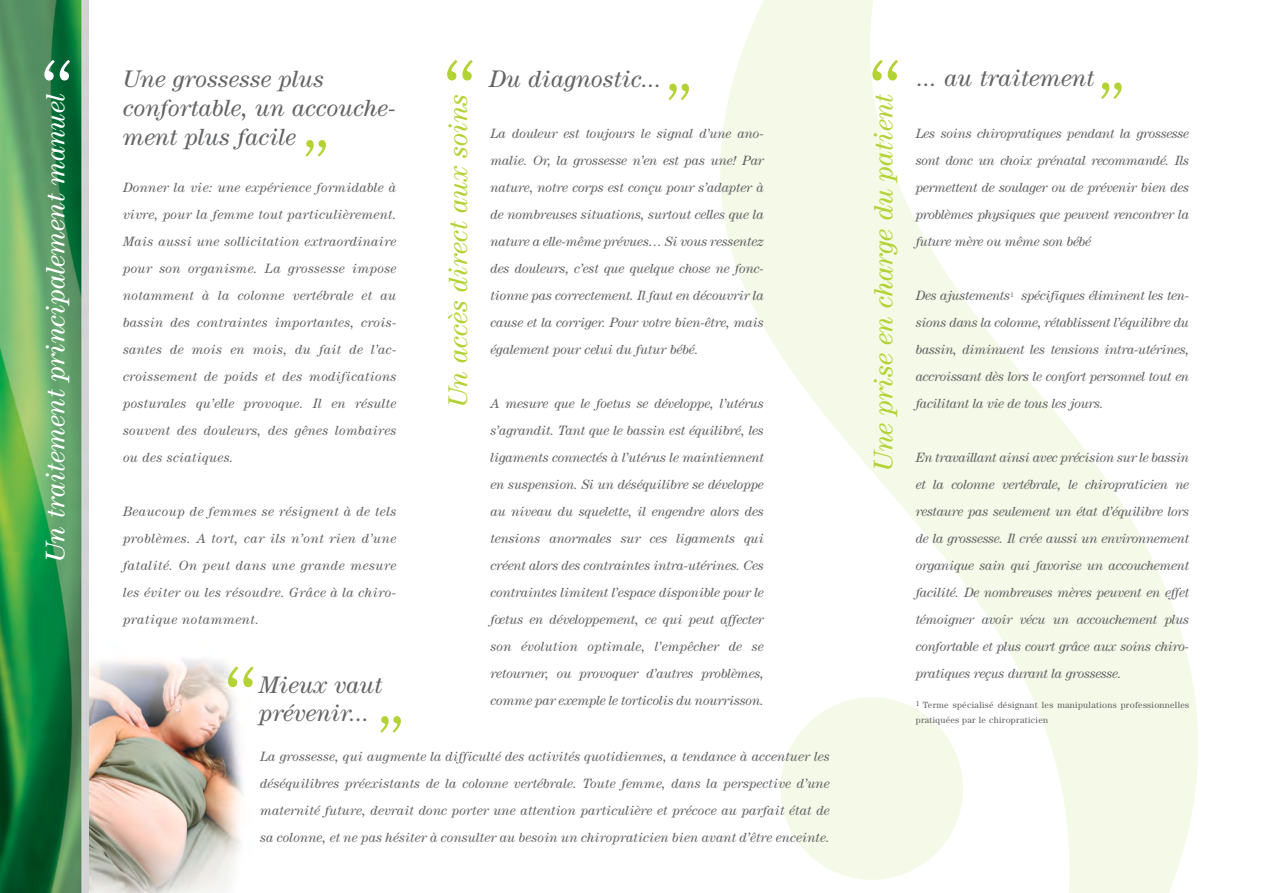
<style>
.page{position:relative;width:1263px;height:893px;background:#fff}
.page>*{position:absolute;margin:0;border:0;box-sizing:border-box;transform-origin:0 0}
.t1{font:italic 75px "Century";color:#b3d334}
.t2{font:italic 75px "Century";color:#fff}
.t3{font:italic 60px "Century";color:#b3d334}
.t4{font:italic 27px "Century";color:#b3d334}
.t5{font:italic 27px "Century";color:#fff}
.t6{font:italic 24px/28.8px "Century";color:#636466}
.t7{font:italic 13.5px/27px "Century";color:#636466;text-align:justify}
.t8{font:9px/15px "Century";letter-spacing:.03em;color:#636466}
</style>
<div class="page">
<img style="left:88px;top:644px;width:155px;height:249px">
<img style="left:0;top:0;width:88px;height:893px">
<svg style="left:721px;top:0;width:477px;height:893px"></svg>
<div style="left:781px;top:697px;width:182px;height:183px;background:#f5f9e8;border-radius:50%"></div>
<h1 class="t2" style="left:38px;top:62px;width:31px">“</h1>
<h3 class="t5" style="left:46px;top:562px;width:470px;rotate:-90deg">Un traitement principalement manuel</h3>
<h1 class="t1" style="left:440px;top:62px;width:31px">“</h1>
<h3 class="t4" style="left:449px;top:407px;width:315px;rotate:-90deg">Un accès direct aux soins</h3>
<h3 class="t6" style="left:489px;top:67px;width:174px">Du diagnostic...</h3>
<h3 class="t6" style="left:123px;top:67px;width:275px">Une grossesse plus confortable, un accouche&shy;ment plus facile</h3>
<h2 class="t3" style="left:663px;top:85px;width:25px">”</h2>
<p class="t7" style="left:490px;top:121px;width:275px">La douleur est toujours le signal d’une ano&shy;malie. Or, la grossesse n’en est pas une! Par nature, notre corps est conçu pour s’adapter à de nombreuses situations, surtout celles que la nature a elle-même prévues… Si vous ressentez des douleurs, c’est que quelque chose ne fonc&shy;tionne pas correctement. Il faut en découvrir la cause et la corriger. Pour votre bien-être, mais également pour celui du futur bébé.</p>
<h2 class="t3" style="left:300px;top:141px;width:25px">”</h2>
<p class="t7" style="left:123px;top:175px;width:275px">Donner la vie: une expérience formidable à</p>
<p class="t7" style="left:123px;top:202px;width:275px">vivre, pour la femme tout particulièrement.<br>Mais aussi une sollicitation extraordinaire pour son organisme. La grossesse impose notamment à la colonne vertébrale et au bassin des contraintes importantes, crois&shy;santes de mois en mois, du fait de l’ac&shy;croissement de poids et des modifications posturales qu’elle provoque. Il en résulte souvent des douleurs, des gênes lombaires ou des sciatiques.</p>
<p class="t7" style="left:490px;top:391px;width:275px">A mesure que le foetus se développe, l’utérus s’agrandit. Tant que le bassin est équilibré, les ligaments connectés à l’utérus le maintiennent en suspension. Si un déséquilibre se développe au niveau du squelette, il engendre alors des tensions anormales sur ces ligaments qui créent alors des contraintes intra-utérines. Ces contraintes limitent l’espace disponible pour le fœtus en développement, ce qui peut affecter son évolution optimale, l’empêcher de se retourner, ou provoquer d’autres problèmes, comme par exemple le torticolis du nourrisson.</p>
<p class="t7" style="left:123px;top:499px;width:275px">Beaucoup de femmes se résignent à de tels problèmes. A tort, car ils n’ont rien d’une fatalité. On peut dans une grande mesure les éviter ou les résoudre. Grâce à la chiro&shy;pratique notamment.</p>
<h1 class="t1" style="left:221px;top:669px;width:31px">“</h1>
<h3 class="t6" style="left:259px;top:672px;width:125px">Mieux vaut prévenir...</h3>
<p class="t7" style="left:260px;top:744px;width:571px">La grossesse, qui augmente la difficulté des activités quotidiennes, a tendance à accentuer les</p>
<h2 class="t3" style="left:375px;top:717px;width:25px">”</h2>
<p class="t7" style="left:260px;top:771px;width:571px">déséquilibres préexistants de la colonne vertébrale. Toute femme, dans la perspective d’une maternité future, devrait donc porter une attention particulière et précoce au parfait état de sa colonne, et ne pas hésiter à consulter au besoin un chiropraticien bien avant d’être enceinte.</p>
<h1 class="t1" style="left:866px;top:62px;width:31px">“</h1>
<h3 class="t4" style="left:874px;top:471px;width:379px;rotate:-90deg">Une prise en charge du patient</h3>
<h3 class="t6" style="left:917px;top:65px;width:179px">... au traitement</h3>
<h2 class="t3" style="left:1095px;top:84px;width:25px">”</h2>
<p class="t7" style="left:916px;top:121px;width:275px">Les soins chiropratiques pendant la grossesse sont donc un choix prénatal recommandé. Ils permettent de soulager ou de prévenir bien des problèmes physiques que peuvent rencontrer la future mère ou même son bébé</p>
<p class="t7" style="left:916px;top:283px;width:275px">Des ajustements<sup>1</sup> spécifiques éliminent les ten&shy;sions dans la colonne, rétablissent l’équilibre du bassin, diminuent les tensions intra-utérines, accroissant dès lors le confort personnel tout en facilitant la vie de tous les jours.</p>
<p class="t7" style="left:916px;top:445px;width:275px">En travaillant ainsi avec précision sur le bassin et la colonne vertébrale, le chiropraticien ne restaure pas seulement un état d’équilibre lors de la grossesse. Il crée aussi un environnement organique sain qui favorise un accouchement facilité. De nombreuses mères peuvent en effet témoigner avoir vécu un accouchement plus confortable et plus court grâce aux soins chiro&shy;pratiques reçus durant la grossesse.</p>
<p class="t8" style="left:916px;top:698px;width:275px"><sup>1</sup> Terme spécialisé désignant les manipulations professionnelles pratiquées par le chiropraticien</p>
</div>
